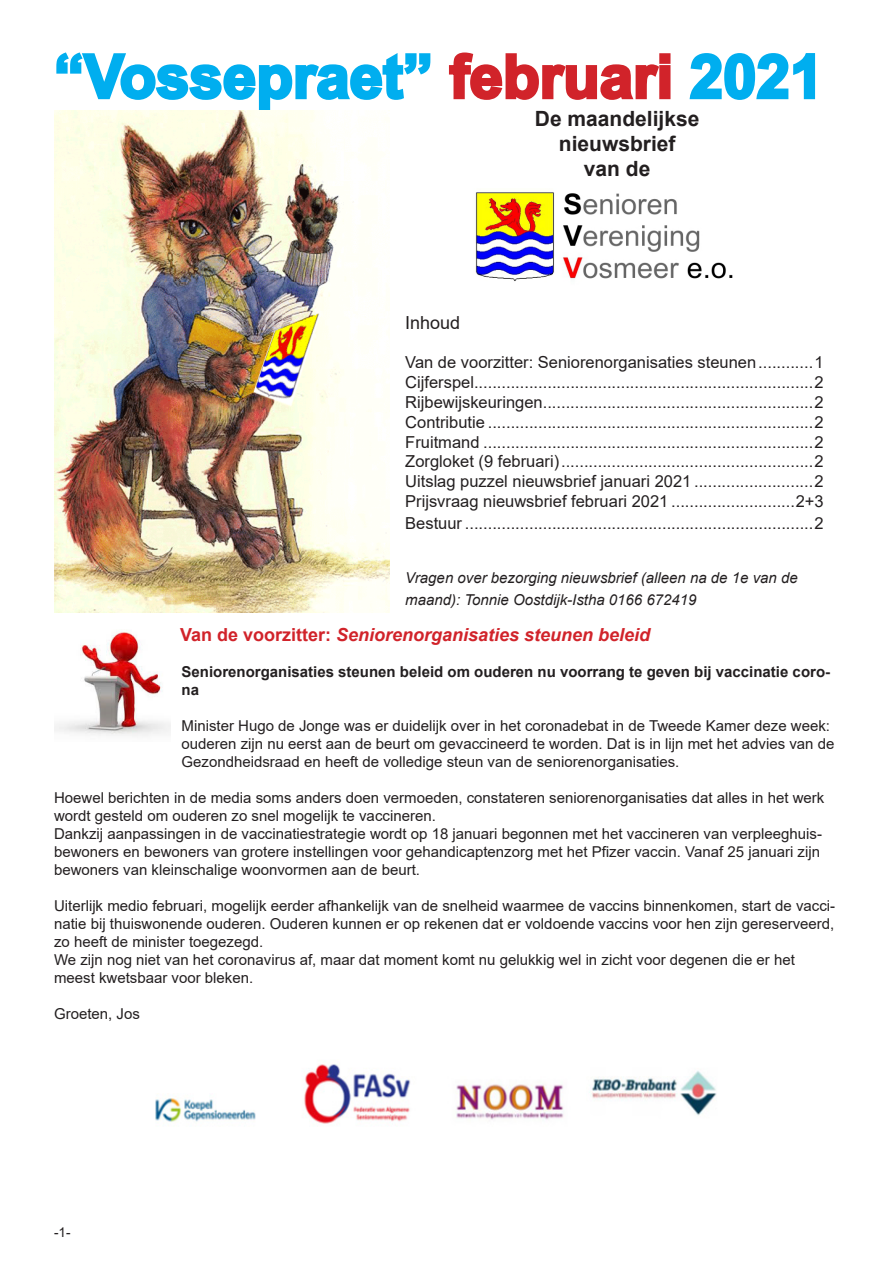
<style>
.page{position:relative;width:893px;height:1263px;background:#fff}
.page>*{position:absolute;margin:0;border:0;box-sizing:border-box;transform-origin:0 0}
.t1{font:700 60px "Arial";color:#00aeef}
.t2{font:700 21px "Arial";color:#231f20}
.Inhoudsopgave_tekst{font:italic 700 18px "Arial";color:#d1232a}
.Inhoudsopgave_tekst-2{font:18px "Arial";color:#231f20}
.Inhoudsopgave_tekst-3{font:16.5px "Arial";color:#231f20}
.t3{font:15px/18px "Arial";color:#231f20}
.t4{font:italic 15px/21.6px "Arial";color:#231f20}
.t5{font:700 15px/18px "Arial";color:#231f20}
.t6{font:13.5px "Arial";color:#231f20}
.s1{color:#d1232a}
.s2{font-style:normal}
</style>
<div class="page">
<svg style="left:56px;top:52px;width:375px;height:58px"></svg>
<svg style="left:449px;top:52px;width:222px;height:48px"></svg>
<svg style="left:689px;top:53px;width:127px;height:47px"></svg>
<img style="left:475px;top:192px;width:258px;height:90px">
<img style="left:54px;top:110px;width:335px;height:502px">
<img style="left:54px;top:630px;width:117px;height:106px">
<img style="left:155px;top:1064px;width:562px;height:60px">
<p class="t1" style="left:54px;top:34px;width:771px">“Vossepraet” <span class="s1">februari</span> 2021</p>
<p class="t2" style="left:535px;top:103px;width:166px">De maandelijkse</p>
<p class="t2" style="left:559px;top:129px;width:118px">nieuwsbrief</p>
<p class="t2" style="left:584px;top:154px;width:68px">van de</p>
<p class="Inhoudsopgave_tekst-2" style="left:405px;top:310px;width:57px">Inhoud</p>
<p class="Inhoudsopgave_tekst-3" style="left:405px;top:351px;width:420px">Van de voorzitter: Seniorenorganisaties steunen............1</p>
<p class="Inhoudsopgave_tekst-3" style="left:405px;top:371px;width:420px">Cijferspel..........................................................................2</p>
<p class="Inhoudsopgave_tekst-3" style="left:405px;top:391px;width:420px">Rijbewijskeuringen...........................................................2</p>
<p class="Inhoudsopgave_tekst-3" style="left:405px;top:411px;width:420px">Contributie .......................................................................2</p>
<p class="Inhoudsopgave_tekst-3" style="left:405px;top:430px;width:420px">Fruitmand ........................................................................2</p>
<p class="Inhoudsopgave_tekst-3" style="left:405px;top:450px;width:420px">Zorgloket (9 februari).......................................................2</p>
<p class="Inhoudsopgave_tekst-3" style="left:405px;top:470px;width:420px">Uitslag puzzel nieuwsbrief januari 2021 ..........................2</p>
<p class="Inhoudsopgave_tekst-3" style="left:405px;top:490px;width:420px">Prijsvraag nieuwsbrief februari 2021 ...........................2+3</p>
<p class="Inhoudsopgave_tekst-3" style="left:405px;top:511px;width:420px">Bestuur ............................................................................2</p>
<p class="t4" style="left:405px;top:567px;width:394px">Vragen over bezorging nieuwsbrief (alleen na de 1e van de maand): Tonnie Oostdijk-Istha 0166 672419</p>
<p class="Inhoudsopgave_tekst" style="left:180px;top:622px;width:472px"><span class="s2">Van de voorzitter:</span> Seniorenorganisaties steunen beleid</p>
<p class="t5" style="left:182px;top:663px;width:650px">Seniorenorganisaties steunen beleid om ouderen nu voorrang te geven bij vaccinatie coro&shy;na</p>
<p class="t3" style="left:182px;top:716px;width:654px">Minister Hugo de Jonge was er duidelijk over in het coronadebat in de Tweede Kamer deze week: ouderen zijn nu eerst aan de beurt om gevaccineerd te worden. Dat is in lijn met het advies van de<br>Gezondheidsraad en heeft de volledige steun van de seniorenorganisaties.</p>
<p class="t3" style="left:54px;top:788px;width:772px">Hoewel berichten in de media soms anders doen vermoeden, constateren seniorenorganisaties dat alles in het werk wordt gesteld om ouderen zo snel mogelijk te vaccineren.</p>
<p class="t3" style="left:54px;top:824px;width:769px">Dankzij aanpassingen in de vaccinatiestrategie wordt op 18 januari begonnen met het vaccineren van verpleeghuis&shy;bewoners en bewoners van grotere instellingen voor gehandicaptenzorg met het Pfizer vaccin. Vanaf 25 januari zijn bewoners van kleinschalige woonvormen aan de beurt.</p>
<p class="t3" style="left:54px;top:896px;width:783px;text-align:justify">Uiterlijk medio februari, mogelijk eerder afhankelijk van de snelheid waarmee de vaccins binnenkomen, start de vacci&shy;natie bij thuiswonende ouderen. Ouderen kunnen er op rekenen dat er voldoende vaccins voor hen zijn gereserveerd, zo heeft de minister toegezegd.</p>
<p class="t3" style="left:54px;top:950px;width:742px">We zijn nog niet van het coronavirus af, maar dat moment komt nu gelukkig wel in zicht voor degenen die er het meest kwetsbaar voor bleken.</p>
<p class="t3" style="left:54px;top:1004px;width:87px">Groeten, Jos</p>
<p class="t6" style="left:54px;top:1223px;width:18px">-1-</p>
</div>
